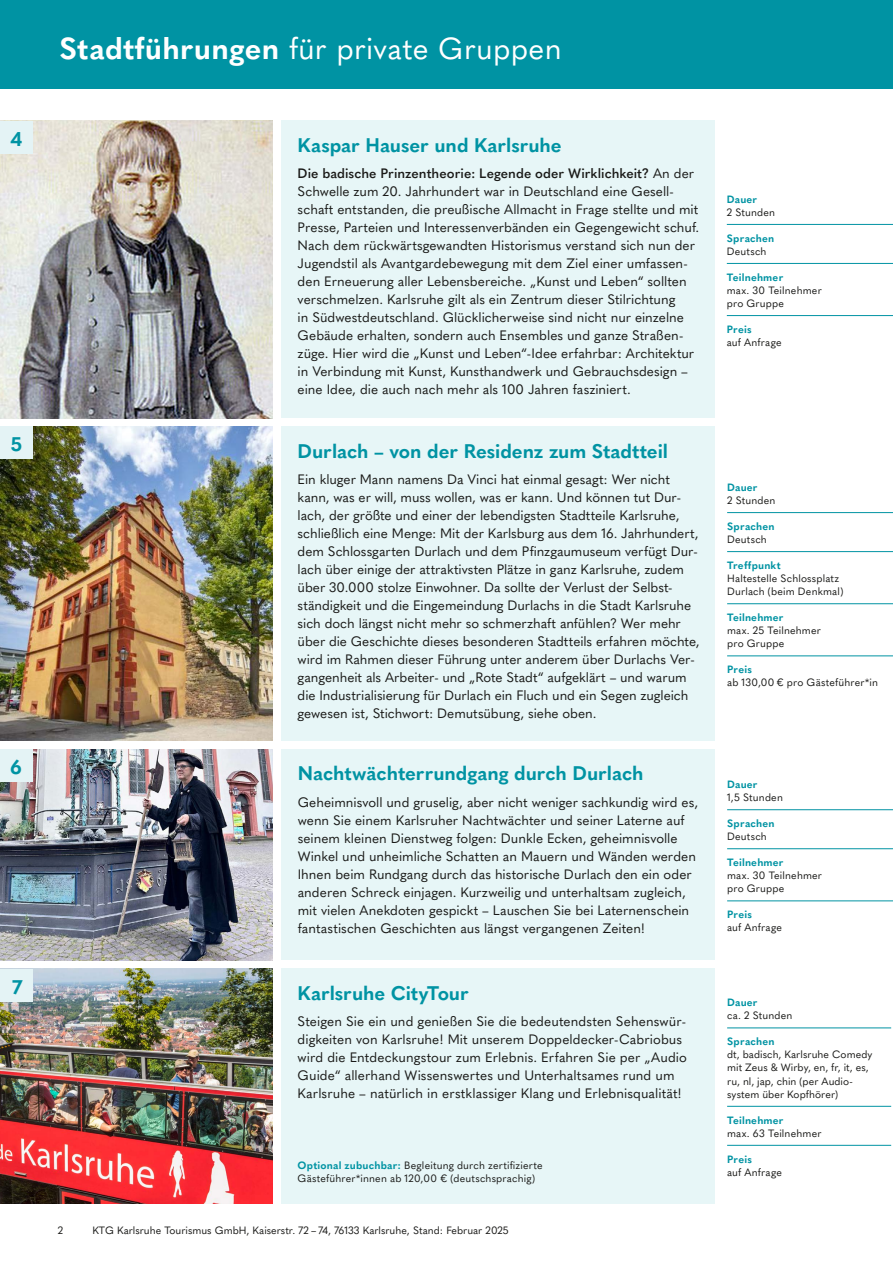
<style>
.page{position:relative;width:893px;height:1263px;background:#fff}
.page>*{position:absolute;margin:0;border:0;box-sizing:border-box;transform-origin:0 0}
.t1{font:30px "Quasimoda";letter-spacing:.01em;color:#fff}
.t2{font:700 19.5px "Quasimoda";letter-spacing:-.005em;color:#0093a3}
.t3{font:13.5px/18px "Quasimoda";color:#1a1a18}
.t4{font:10.5px/13.2px "Quasimoda";letter-spacing:.015em;color:#1a1a18}
.t5{font:700 10.5px "Quasimoda";letter-spacing:.015em;color:#0093a3}
.s1{font-weight:700}
.s2{font-weight:600}
.s3{font-weight:700;color:#0093a3}
</style>
<div class="page">
<div style="left:0;top:0;width:893px;height:89px;background:#0093a3"></div>
<div style="left:281px;top:968px;width:433px;height:235px;background:#e7f6f7"></div>
<div style="left:281px;top:749px;width:433px;height:211px;background:#e7f6f7"></div>
<div style="left:281px;top:426px;width:433px;height:315px;background:#e7f6f7"></div>
<div style="left:281px;top:121px;width:433px;height:297px;background:#e7f6f7"></div>
<hr style="left:727px;top:512px;width:166px;height:1px;background:#0093a3">
<hr style="left:727px;top:551px;width:166px;height:1px;background:#0093a3">
<hr style="left:727px;top:603px;width:166px;height:1px;background:#0093a3">
<hr style="left:727px;top:656px;width:166px;height:1px;background:#0093a3">
<hr style="left:727px;top:224px;width:166px;height:1px;background:#0093a3">
<hr style="left:727px;top:263px;width:166px;height:1px;background:#0093a3">
<hr style="left:727px;top:315px;width:166px;height:1px;background:#0093a3">
<hr style="left:727px;top:809px;width:166px;height:1px;background:#0093a3">
<hr style="left:727px;top:848px;width:166px;height:1px;background:#0093a3">
<hr style="left:727px;top:901px;width:166px;height:1px;background:#0093a3">
<hr style="left:727px;top:1028px;width:164px;height:1px;background:#0093a3">
<hr style="left:727px;top:1106px;width:164px;height:1px;background:#0093a3">
<hr style="left:727px;top:1145px;width:164px;height:1px;background:#0093a3">
<img style="left:0;top:426px;width:272px;height:315px">
<img style="left:0;top:121px;width:272px;height:297px">
<img style="left:0;top:749px;width:272px;height:211px">
<img style="left:0;top:969px;width:272px;height:234px">
<div style="left:0;top:121px;width:33px;height:32px;background:#e4f3f5"></div>
<div style="left:0;top:426px;width:33px;height:33px;background:#e4f3f5"></div>
<div style="left:0;top:749px;width:33px;height:33px;background:#e4f3f5"></div>
<div style="left:0;top:969px;width:33px;height:32px;background:#e4f3f5"></div>
<h1 class="t1" style="left:60px;top:26px;width:504px"><span class="s1">Stadtführungen</span> für private Gruppen</h1>
<h2 class="t2" style="left:10px;top:124px;width:13px">4</h2>
<h2 class="t2" style="left:298px;top:130px;width:266px">Kaspar Hauser und Karlsruhe</h2>
<p class="t3" style="left:298px;top:164px;width:403px"><span class="s2">Die badische Prinzentheorie: Legende oder Wirklichkeit?</span> An der Schwelle zum 20. Jahrhundert war in Deutschland eine Gesell&shy;schaft entstanden, die preußische Allmacht in Frage stellte und mit Presse, Parteien und Interessenverbänden ein Gegengewicht schuf.<br>Nach dem rückwärtsgewandten Historismus verstand sich nun der Jugendstil als Avantgardebewegung mit dem Ziel einer umfassen&shy;den Erneuerung aller Lebensbereiche. „Kunst und Leben“ sollten verschmelzen. Karlsruhe gilt als ein Zentrum dieser Stilrichtung<br>in Südwestdeutschland. Glücklicherweise sind nicht nur einzelne Gebäude erhalten, sondern auch Ensembles und ganze Straßen&shy;züge. Hier wird die „Kunst und Leben“-Idee erfahrbar: Architektur in Verbindung mit Kunst, Kunsthandwerk und Gebrauchsdesign – eine Idee, die auch nach mehr als 100 Jahren fasziniert.</p>
<p class="t5" style="left:727px;top:191px;width:32px">Dauer</p>
<p class="t4" style="left:727px;top:205px;width:50px">2 Stunden</p>
<p class="t5" style="left:727px;top:230px;width:49px">Sprachen</p>
<p class="t4" style="left:727px;top:244px;width:41px">Deutsch</p>
<p class="t5" style="left:727px;top:269px;width:58px">Teilnehmer</p>
<p class="t4" style="left:727px;top:283px;width:96px">max. 30 Teilnehmer pro Gruppe</p>
<p class="t5" style="left:727px;top:321px;width:26px">Preis</p>
<p class="t4" style="left:727px;top:335px;width:56px">auf Anfrage</p>
<h2 class="t2" style="left:11px;top:429px;width:13px">5</h2>
<h2 class="t2" style="left:298px;top:435px;width:372px">Durlach – von der Residenz zum Stadtteil</h2>
<p class="t3" style="left:298px;top:469px;width:404px">Ein kluger Mann namens Da Vinci hat einmal gesagt: Wer nicht kann, was er will, muss wollen, was er kann. Und können tut Dur&shy;lach, der größte und einer der lebendigsten Stadtteile Karlsruhe, schließlich eine Menge: Mit der Karlsburg aus dem 16. Jahrhundert, dem Schlossgarten Durlach und dem Pfinzgaumuseum verfügt Dur&shy;lach über einige der attraktivsten Plätze in ganz Karlsruhe, zudem über 30.000 stolze Einwohner. Da sollte der Verlust der Selbst&shy;ständigkeit und die Eingemeindung Durlachs in die Stadt Karlsruhe sich doch längst nicht mehr so schmerzhaft anfühlen? Wer mehr über die Geschichte dieses besonderen Stadtteils erfahren möchte, wird im Rahmen dieser Führung unter anderem über Durlachs Ver&shy;gangenheit als Arbeiter- und „Rote Stadt“ aufgeklärt – und warum die Industrialisierung für Durlach ein Fluch und ein Segen zugleich gewesen ist, Stichwort: Demutsübung, siehe oben.</p>
<p class="t5" style="left:727px;top:479px;width:32px">Dauer</p>
<p class="t4" style="left:727px;top:493px;width:50px">2 Stunden</p>
<p class="t5" style="left:727px;top:518px;width:49px">Sprachen</p>
<p class="t4" style="left:727px;top:532px;width:41px">Deutsch</p>
<p class="t5" style="left:727px;top:557px;width:55px">Treffpunkt</p>
<p class="t4" style="left:727px;top:571px;width:118px">Haltestelle Schlossplatz<br>Durlach (beim Denkmal)</p>
<p class="t5" style="left:727px;top:609px;width:58px">Teilnehmer</p>
<p class="t4" style="left:727px;top:623px;width:95px">max. 25 Teilnehmer pro Gruppe</p>
<p class="t5" style="left:727px;top:661px;width:26px">Preis</p>
<p class="t4" style="left:727px;top:675px;width:152px">ab 130,00 € pro Gästeführer*in</p>
<h2 class="t2" style="left:10px;top:752px;width:13px">6</h2>
<h2 class="t2" style="left:298px;top:758px;width:347px">Nachtwächterrundgang durch Durlach</h2>
<p class="t3" style="left:298px;top:792px;width:402px">Geheimnisvoll und gruselig, aber nicht weniger sachkundig wird es, wenn Sie einem Karlsruher Nachtwächter und seiner Laterne auf seinem kleinen Dienstweg folgen: Dunkle Ecken, geheimnisvolle Winkel und unheimliche Schatten an Mauern und Wänden werden Ihnen beim Rundgang durch das historische Durlach den ein oder anderen Schreck einjagen. Kurzweilig und unterhaltsam zugleich, mit vielen Anekdoten gespickt – Lauschen Sie bei Laternenschein fantastischen Geschichten aus längst vergangenen Zeiten!</p>
<p class="t5" style="left:727px;top:776px;width:32px">Dauer</p>
<p class="t4" style="left:727px;top:790px;width:57px">1,5 Stunden</p>
<p class="t5" style="left:727px;top:815px;width:49px">Sprachen</p>
<p class="t4" style="left:727px;top:829px;width:41px">Deutsch</p>
<p class="t5" style="left:727px;top:854px;width:58px">Teilnehmer</p>
<p class="t4" style="left:727px;top:868px;width:96px">max. 30 Teilnehmer pro Gruppe</p>
<p class="t5" style="left:727px;top:906px;width:26px">Preis</p>
<p class="t4" style="left:727px;top:920px;width:56px">auf Anfrage</p>
<h2 class="t2" style="left:12px;top:972px;width:11px">7</h2>
<h2 class="t2" style="left:298px;top:978px;width:173px">Karlsruhe CityTour</h2>
<p class="t3" style="left:298px;top:1011px;width:391px">Steigen Sie ein und genießen Sie die bedeutendsten Sehenswür&shy;digkeiten von Karlsruhe! Mit unserem Doppeldecker-Cabriobus wird die Entdeckungstour zum Erlebnis. Erfahren Sie per „Audio Guide“ allerhand Wissenswertes und Unterhaltsames rund um Karlsruhe – natürlich in erstklassiger Klang und Erlebnisqualität!</p>
<p class="t4" style="left:298px;top:1158px;width:247px"><span class="s3">Optional zubuchbar:</span> Begleitung durch zertifizierte<br>Gästeführer*innen ab 120,00 € (deutschsprachig)</p>
<p class="t5" style="left:727px;top:994px;width:32px">Dauer</p>
<p class="t4" style="left:727px;top:1008px;width:67px">ca. 2 Stunden</p>
<p class="t5" style="left:727px;top:1033px;width:49px">Sprachen</p>
<p class="t4" style="left:727px;top:1047px;width:147px">dt, badisch, Karlsruhe Comedy mit Zeus &amp; Wirby, en, fr, it, es, ru, nl, jap, chin (per Audio&shy;system über Kopfhörer)</p>
<p class="t5" style="left:727px;top:1112px;width:58px">Teilnehmer</p>
<p class="t4" style="left:727px;top:1126px;width:96px">max. 63 Teilnehmer</p>
<p class="t5" style="left:727px;top:1151px;width:26px">Preis</p>
<p class="t4" style="left:727px;top:1165px;width:56px">auf Anfrage</p>
<p class="t4" style="left:58px;top:1222px;width:7px">2</p>
<p class="t4" style="left:92px;top:1222px;width:418px">KTG Karlsruhe Tourismus GmbH, Kaiserstr. 72 – 74, 76133 Karlsruhe, Stand: Februar 2025</p>
</div>
